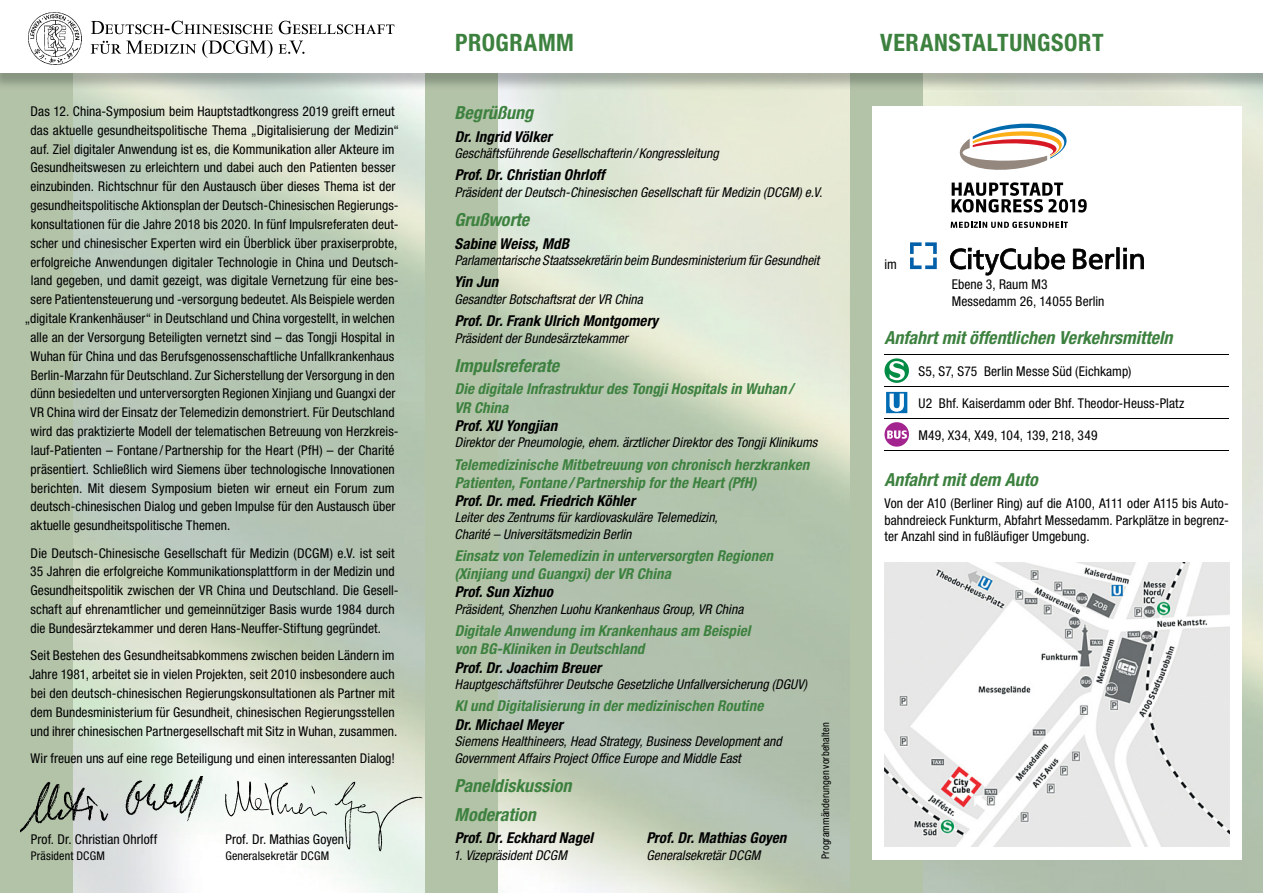
<style>
.page{position:relative;width:1263px;height:893px;background:#fff}
.page>*{position:absolute;margin:0;border:0;box-sizing:border-box;transform-origin:0 0}
.t1{font:700 condensed 24px "Helvetica Neue LT Std";letter-spacing:.025em;color:#3d813f}
.t2{font:italic 700 condensed 18px/29.1px "Helvetica Neue LT Std";color:#3d813f}
.t3{font:italic 700 condensed 15px/18.1px "Helvetica Neue LT Std";letter-spacing:.005em;color:#3d813f}
.t4{font:italic 700 condensed 15px "Helvetica Neue LT Std";letter-spacing:.005em;color:#000}
.t5{font:condensed 13.5px/18.9px "Helvetica Neue LT Std";letter-spacing:.005em;color:#000}
.t6{font:italic condensed 13.5px/16.6px "Helvetica Neue LT Std";color:#000}
.t7{font:condensed 12px "Helvetica Neue LT Std";letter-spacing:.015em;color:#000}
.t8{font:condensed 10.5px "Helvetica Neue LT Std";letter-spacing:.01em;color:#000}
</style>
<div class="page">
<img style="left:72px;top:91px;width:353px;height:802px">
<div style="left:0;top:0;width:72px;height:893px;background:#b3c3a8"></div>
<div style="left:425px;top:0;width:72px;height:893px;background:#b3c3a8"></div>
<div style="left:850px;top:0;width:73px;height:893px;background:#b3c3a8"></div>
<img style="left:0;top:72px;width:1263px;height:19px">
<img style="left:425px;top:72px;width:72px;height:19px">
<img style="left:850px;top:72px;width:73px;height:19px">
<div style="left:0;top:0;width:1263px;height:72px;background:#fff"></div>
<img style="left:224px;top:779px;width:198px;height:72px">
<img style="left:21px;top:777px;width:182px;height:56px">
<svg style="left:91px;top:40px;width:213px;height:18px"></svg>
<svg style="left:91px;top:21px;width:303px;height:13px"></svg>
<img style="left:29px;top:13px;width:52px;height:52px">
<div style="left:872px;top:106px;width:370px;height:754px;background:#fff"></div>
<svg style="left:884px;top:358px;width:25px;height:25px"></svg>
<svg style="left:886px;top:392px;width:21px;height:21px"></svg>
<svg style="left:884px;top:422px;width:25px;height:25px"></svg>
<hr style="left:884px;top:354px;width:345px;height:1px;background:#000">
<hr style="left:884px;top:386px;width:345px;height:1px;background:#000">
<hr style="left:884px;top:418px;width:345px;height:1px;background:#000">
<hr style="left:884px;top:450px;width:345px;height:1px;background:#000">
<svg style="left:950px;top:247px;width:194px;height:28px"></svg>
<svg style="left:910px;top:242px;width:27px;height:27px"></svg>
<img style="left:884px;top:562px;width:345px;height:284px">
<svg style="left:952px;top:182px;width:135px;height:31px"></svg>
<svg style="left:951px;top:222px;width:117px;height:6px"></svg>
<svg style="left:959px;top:123px;width:108px;height:47px"></svg>
<p class="t5" style="left:31px;top:102px;width:366px">Das 12. China-Symposium beim Hauptstadtkongress 2019 greift erneut</p>
<p class="t5" style="left:30px;top:120px;width:370px">das aktuelle gesundheitspolitische Thema „Digitalisierung der Medizin“</p>
<p class="t5" style="left:31px;top:139px;width:366px">auf. Ziel digitaler Anwendung ist es, die Kommunikation aller Akteure im</p>
<p class="t5" style="left:31px;top:158px;width:366px">Gesundheitswesen zu erleichtern und dabei auch den Patienten besser</p>
<p class="t5" style="left:30px;top:177px;width:366px">einzubinden. Richtschnur für den Austausch über dieses Thema ist der</p>
<p class="t5" style="left:30px;top:196px;width:370px">gesundheitspolitische Aktionsplan der Deutsch-Chinesischen Regierungs-</p>
<p class="t5" style="left:31px;top:215px;width:369px">konsultationen für die Jahre 2018 bis 2020. In fünf Impulsreferaten deut-</p>
<p class="t5" style="left:31px;top:233px;width:368px">scher und chinesischer Experten wird ein Überblick über praxiserprobte,</p>
<p class="t5" style="left:30px;top:252px;width:370px">erfolgreiche Anwendungen digitaler Technologie in China und Deutsch-</p>
<p class="t5" style="left:31px;top:271px;width:369px">land gegeben, und damit gezeigt, was digitale Vernetzung für eine bes-</p>
<p class="t5" style="left:31px;top:290px;width:365px">sere Patientensteuerung und -versorgung bedeutet. Als Beispiele werden</p>
<p class="t5" style="left:25px;top:309px;width:371px">„digitale Krankenhäuser“ in Deutschland und China vorgestellt, in welchen</p>
<p class="t5" style="left:31px;top:328px;width:366px">alle an der Versorgung Beteiligten vernetzt sind – das Tongji Hospital in</p>
<p class="t5" style="left:31px;top:346px;width:365px">Wuhan für China und das Berufsgenossenschaftliche Unfallkrankenhaus</p>
<p class="t5" style="left:31px;top:365px;width:365px">Berlin-Marzahn für Deutschland. Zur Sicherstellung der Versorgung in den</p>
<p class="t5" style="left:30px;top:384px;width:366px">dünn besiedelten und unterversorgten Regionen Xinjiang und Guangxi der</p>
<p class="t5" style="left:31px;top:403px;width:365px">VR China wird der Einsatz der Telemedizin demonstriert. Für Deutschland</p>
<p class="t5" style="left:31px;top:422px;width:370px">wird das praktizierte Modell der telematischen Betreuung von Herzkreis-</p>
<p class="t5" style="left:31px;top:441px;width:365px">lauf-Patienten – Fontane / Partnership for the Heart (PfH) – der Charité</p>
<p class="t5" style="left:31px;top:459px;width:365px">präsentiert. Schließlich wird Siemens über technologische Innovationen</p>
<p class="t5" style="left:31px;top:478px;width:365px">berichten. Mit diesem Symposium bieten wir erneut ein Forum zum</p>
<p class="t5" style="left:30px;top:497px;width:366px">deutsch-chinesischen Dialog und geben Impulse für den Austausch über</p>
<p class="t5" style="left:31px;top:516px;width:201px">aktuelle gesundheitspolitische Themen.</p>
<p class="t5" style="left:30px;top:543px;width:370px">Die Deutsch-Chinesische Gesellschaft für Medizin (DCGM) e.V. ist seit 35 Jahren die erfolgreiche Kommunikationsplattform in der Medizin und Gesundheitspolitik zwischen der VR China und Deutschland. Die Gesell&shy;schaft auf ehrenamtlicher und gemeinnütziger Basis wurde 1984 durch die Bundesärztekammer und deren Hans-Neuffer-Stiftung gegründet.</p>
<p class="t5" style="left:29px;top:646px;width:370px">Seit Bestehen des Gesundheitsabkommens zwischen beiden Ländern im Jahre 1981, arbeitet sie in vielen Projekten, seit 2010 insbesondere auch bei den deutsch-chinesischen Regierungskonsultationen als Partner mit dem Bundesministerium für Gesundheit, chinesischen Regierungsstellen und ihrer chinesischen Partnergesellschaft mit Sitz in Wuhan, zusammen.</p>
<p class="t5" style="left:31px;top:749px;width:366px">Wir freuen uns auf eine rege Beteiligung und einen interessanten Dialog!</p>
<p class="t5" style="left:31px;top:830px;width:128px">Prof. Dr. Christian Ohrloff</p>
<p class="t5" style="left:225px;top:830px;width:120px">Prof. Dr. Mathias Goyen</p>
<p class="t7" style="left:31px;top:849px;width:76px">Präsident DCGM</p>
<p class="t7" style="left:225px;top:849px;width:106px">Generalsekretär DCGM</p>
<h1 class="t1" style="left:455px;top:28px;width:121px">PROGRAMM</h1>
<h1 class="t1" style="left:880px;top:28px;width:225px">VERANSTALTUNGSORT</h1>
<h2 class="t2" style="left:455px;top:98px;width:80px">Begrüßung</h2>
<p class="t4" style="left:455px;top:127px;width:99px">Dr. Ingrid Völker</p>
<p class="t6" style="left:454px;top:145px;width:266px">Geschäftsführende Gesellschafterin / Kongressleitung</p>
<p class="t4" style="left:455px;top:166px;width:151px">Prof. Dr. Christian Ohrloff</p>
<p class="t6" style="left:455px;top:184px;width:369px">Präsident der Deutsch-Chinesischen Gesellschaft für Medizin (DCGM) e.V.</p>
<h2 class="t2" style="left:454px;top:205px;width:76px">Grußworte</h2>
<p class="t4" style="left:455px;top:234px;width:116px">Sabine Weiss, MdB</p>
<p class="t6" style="left:455px;top:252px;width:366px">Parlamentarische Staatssekretärin beim Bundesministerium für Gesundheit</p>
<p class="t4" style="left:454px;top:273px;width:46px">Yin Jun</p>
<p class="t6" style="left:454px;top:291px;width:190px">Gesandter Botschaftsrat der VR China</p>
<p class="t4" style="left:455px;top:312px;width:205px">Prof. Dr. Frank Ulrich Montgomery</p>
<p class="t6" style="left:455px;top:330px;width:174px">Präsident der Bundesärztekammer</p>
<h2 class="t2" style="left:454px;top:351px;width:106px">Impulsreferate</h2>
<p class="t3" style="left:454px;top:380px;width:340px">Die digitale Infrastruktur des Tongji Hospitals in Wuhan /<br>VR China</p>
<p class="t4" style="left:455px;top:416px;width:104px">Prof. XU Yongjian</p>
<p class="t6" style="left:455px;top:434px;width:364px">Direktor der Pneumologie, ehem. ärztlicher Direktor des Tongji Klinikums</p>
<p class="t3" style="left:454px;top:455px;width:357px">Telemedizinische Mitbetreuung von chronisch herzkranken<br>Patienten, Fontane / Partnership for the Heart (PfH)</p>
<p class="t4" style="left:455px;top:491px;width:182px">Prof. Dr. med. Friedrich Köhler</p>
<p class="t6" style="left:455px;top:509px;width:265px">Leiter des Zentrums für kardiovaskuläre Telemedizin,<br>Charité – Universitätsmedizin Berlin</p>
<p class="t3" style="left:454px;top:547px;width:320px">Einsatz von Telemedizin in unterversorgten Regionen (Xinjiang und Guangxi) der VR China</p>
<p class="t4" style="left:455px;top:583px;width:100px">Prof. Sun Xizhuo</p>
<p class="t6" style="left:455px;top:601px;width:290px">Präsident, Shenzhen Luohu Krankenhaus Group, VR China</p>
<p class="t3" style="left:455px;top:622px;width:297px">Digitale Anwendung im Krankenhaus am Beispiel von BG-Kliniken in Deutschland</p>
<p class="t4" style="left:455px;top:658px;width:148px">Prof. Dr. Joachim Breuer</p>
<p class="t6" style="left:455px;top:676px;width:354px">Hauptgeschäftsführer Deutsche Gesetzliche Unfallversicherung (DGUV)</p>
<p class="t3" style="left:455px;top:697px;width:310px">KI und Digitalisierung in der medizinischen Routine</p>
<p class="t4" style="left:455px;top:715px;width:110px">Dr. Michael Meyer</p>
<p class="t6" style="left:454px;top:733px;width:329px">Siemens Healthineers, Head Strategy, Business Development and<br>Government Affairs Project Office Europe and Middle East</p>
<h2 class="t2" style="left:455px;top:771px;width:118px">Paneldiskussion<br>Moderation</h2>
<p class="t4" style="left:455px;top:829px;width:140px">Prof. Dr. Eckhard Nagel</p>
<p class="t4" style="left:646px;top:829px;width:141px">Prof. Dr. Mathias Goyen</p>
<p class="t6" style="left:453px;top:847px;width:115px">1. Vizepräsident DCGM</p>
<p class="t6" style="left:646px;top:847px;width:116px">Generalsekretär DCGM</p>
<p class="t8" style="left:819px;top:859px;width:138px;rotate:-90deg">Programmänderungen vorbehalten</p>
<p class="t5" style="left:884px;top:255px;width:14px">im</p>
<p class="t5" style="left:952px;top:276px;width:154px;line-height:16.5px">Ebene 3, Raum M3<br>Messedamm 26, 14055 Berlin</p>
<h2 class="t2" style="left:884px;top:324px;width:290px">Anfahrt mit öffentlichen Verkehrsmitteln</h2>
<p class="t5" style="left:918px;top:362px;width:214px">S5, S7, S75 Berlin Messe Süd (Eichkamp)</p>
<p class="t5" style="left:918px;top:394px;width:267px">U2 Bhf. Kaiserdamm oder Bhf. Theodor-Heuss-Platz</p>
<p class="t5" style="left:918px;top:426px;width:180px">M49, X34, X49, 104, 139, 218, 349</p>
<h2 class="t2" style="left:884px;top:465px;width:155px">Anfahrt mit dem Auto</h2>
<p class="t5" style="left:884px;top:495px;width:346px;line-height:16.5px;text-align:justify">Von der A10 (Berliner Ring) auf die A100, A111 oder A115 bis Auto&shy;bahndreieck Funkturm, Abfahrt Messedamm. Parkplätze in begrenz&shy;ter Anzahl sind in fußläufiger Umgebung.</p>
</div>
